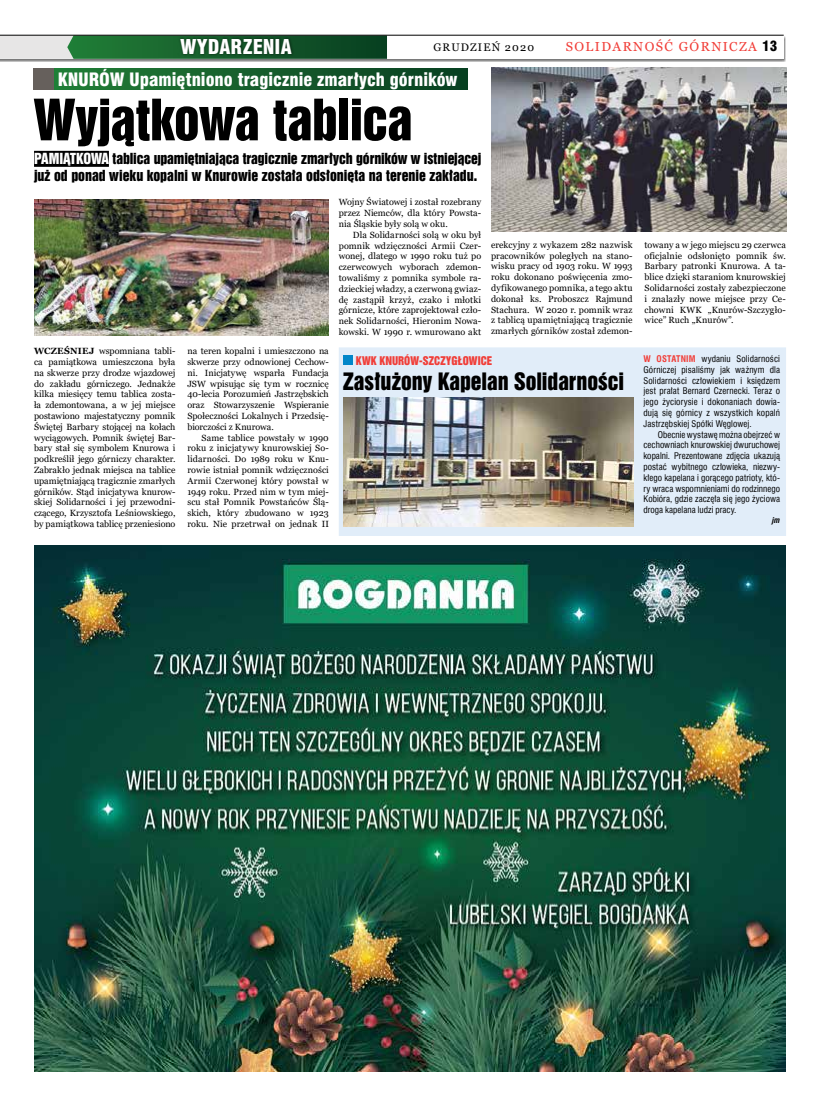
<style>
.page{position:relative;width:820px;height:1106px;background:#fff}
.page>*{position:absolute;margin:0;border:0;box-sizing:border-box;transform-origin:0 0}
.t1{font:52px "Swis 921 EU";letter-spacing:-.005em;color:#000}
.t2{font:22px "Swis 921 EU";color:#000}
.t3{font:20px "Swis 721 Blk Cn EU";letter-spacing:.01em;color:#fff}
.t4{font:18px "Swis 721 Blk Cn EU";color:#fff}
.t5{font:14px/17px "Swis 921 EU";letter-spacing:-.005em;color:#000}
.t6{font:13px "Georgia";letter-spacing:.11em;color:#f13d37}
.t7{font:11px "Swis 921 EU";letter-spacing:.015em;color:#f13d37}
.t8{font:11px "Georgia";letter-spacing:.1em;color:#000}
.t9{font:9px/10.8px "Georgia";letter-spacing:.005em;color:#000;text-align:justify}
.t10{font:9px/10.8px "Swis 721 Cn EU";letter-spacing:.005em;color:#000;text-align:justify}
.t11{font:italic 700 8px "Swis 721 Cn EU";color:#000}
.s1{font-family:"Swis 721 Blk Cn EU";font-size:14px;color:#000}
.s2{color:#fff}
.s3{font-weight:700}
.s4{font-weight:700;color:#f13d37}
</style>
<div class="page">
<div style="left:0;top:35px;width:785px;height:27px;background:#000;opacity:.55"></div>
<div style="left:0;top:35px;width:783px;height:24px;background:#fff"></div>
<svg style="left:0;top:36px;width:387px;height:23px;background:#4b815c"></svg>
<hr style="left:0;top:35px;width:783px;height:1px;background:#000">
<div style="left:177px;top:36px;width:117px;height:21px;background:#000;opacity:.55"></div>
<div style="left:339px;top:347px;width:446px;height:189px;background:#e1edf9"></div>
<div style="left:34px;top:68px;width:21px;height:21px;background:#66605c"></div>
<div style="left:54px;top:68px;width:413px;height:21px;background:linear-gradient(to right,#227d37,#093e21)"></div>
<div style="left:34px;top:151px;width:75px;height:16px;background:#000"></div>
<div style="left:343px;top:355px;width:10px;height:10px;background:#0086c9"></div>
<img style="left:34px;top:199px;width:295px;height:136px">
<img style="left:491px;top:68px;width:294px;height:164px">
<img style="left:343px;top:397px;width:290px;height:129px">
<img style="left:34px;top:545px;width:751px;height:526px">
<h3 class="t3" style="left:180px;top:34px;width:113px">WYDARZENIA</h3>
<p class="t8" style="left:433px;top:40px;width:102px">GRUDZIEŃ 2020</p>
<h3 class="t6" style="left:565px;top:38px;width:213px">SO<sup>4</sup>LIDARNOŚĆ GÓRNICZA <span class="s1">13</span></h3>
<h3 class="t4" style="left:58px;top:68px;width:401px">KNURÓW Upamiętniono tragicznie zmarłych górników</h3>
<h1 class="t1" style="left:34px;top:86px;width:380px">Wyjątkowa tablica</h1>
<h3 class="t5" style="left:34px;top:150px;width:448px"><span class="s2">PAMIĄTKOWA</span> tablica upamiętniająca tragicznie zmarłych górników w istniejącej już od ponad wieku kopalni w Knurowie została odsłonięta na terenie zakładu.</h3>
<p class="t9" style="left:34px;top:346px;width:143px"><span class="s3">WCZEŚNIEJ</span> wspomniana tabli&shy;ca pamiątkowa umieszczona była na skwerze przy drodze wjazdowej do zakładu górniczego. Jednakże kilka miesięcy temu tablica zosta&shy;ła zdemontowana, a w jej miejsce postawiono majestatyczny pomnik Świętej Barbary stojącej na kołach wyciągowych. Pomnik świętej Bar&shy;bary stał się symbolem Knurowa i podkreślił jego górniczy charakter.<br>Zabrakło jednak miejsca na tablice upamiętniającą tragicznie zmarłych górników. Stąd inicjatywa knurow&shy;skiej Solidarności i jej przewodni&shy;czącego, Krzysztofa Leśniowskiego, by pamiątkowa tablicę przeniesiono</p>
<p class="t9" style="left:187px;top:346px;width:143px">na teren kopalni i umieszczono na skwerze przy odnowionej Cechow&shy;ni. Inicjatywę wsparła Fundacja JSW wpisując się tym w rocznicę 40-lecia Porozumień Jastrzębskich oraz Stowarzyszenie Wspieranie Społeczności Lokalnych i Przedsię&shy;biorczości z Knurowa.</p>
<p class="t9" style="left:187px;top:432px;width:143px;text-indent:14px">Same tablice powstały w 1990 roku z inicjatywy knurowskiej So&shy;lidarności. Do 1989 roku w Knu&shy;rowie istniał pomnik wdzięczności Armii Czerwonej który powstał w 1949 roku. Przed nim w tym miej&shy;scu stał Pomnik Powstańców Ślą&shy;skich, który zbudowano w 1923 roku. Nie przetrwał on jednak II</p>
<p class="t9" style="left:338px;top:197px;width:144px">Wojny Światowej i został rozebrany przez Niemców, dla który Powsta&shy;nia Śląskie były solą w oku.</p>
<p class="t9" style="left:338px;top:229px;width:144px;text-indent:14px">Dla Solidarności solą w oku był pomnik wdzięczności Armii Czer&shy;wonej, dlatego w 1990 roku tuż po czerwcowych wyborach zdemon&shy;towaliśmy z pomnika symbole ra&shy;dzieckiej władzy, a czerwoną gwiaz&shy;dę zastąpił krzyż, czako i młotki górnicze, które zaprojektował czło&shy;nek Solidarności, Hieronim Nowa&shy;kowski. W 1990 r. wmurowano akt</p>
<p class="t9" style="left:491px;top:239px;width:143px">erekcyjny z wykazem 282 nazwisk pracowników poległych na stano&shy;wisku pracy od 1903 roku. W 1993 roku dokonano poświęcenia zmo&shy;dyfikowanego pomnika, a tego aktu dokonał ks. Proboszcz Rajmund Stachura. W 2020 r. pomnik wraz z tablicą upamiętniającą tragicznie zmarłych górników został zdemon-</p>
<p class="t9" style="left:644px;top:239px;width:143px">towany a w jego miejscu 29 czerwca oficjalnie odsłonięto pomnik św.<br>Barbary patronki Knurowa. A ta&shy;blice dzięki staraniom knurowskiej Solidarności zostały zabezpieczone i znalazły nowe miejsce przy Ce&shy;chowni KWK „Knurów-Szczygło&shy;wice” Ruch „Knurów”.</p>
<p class="t7" style="left:355px;top:353px;width:138px">KWK KNURÓW-SZCZYGŁOWICE</p>
<h2 class="t2" style="left:343px;top:366px;width:282px">Zasłużony Kapelan Solidarności</h2>
<p class="t10" style="left:643px;top:353px;width:138px"><span class="s4">W OSTATNIM</span> wydaniu Solidarności Górniczej pisaliśmy jak ważnym dla Solidarności człowiekiem i księdzem jest prałat Bernard Czernecki. Teraz o jego życiorysie i dokonaniach dowia&shy;dują się górnicy z wszystkich kopalń Jastrzębskiej Spółki Węglowej.</p>
<p class="t10" style="left:643px;top:429px;width:138px;text-indent:14px">Obecnie wystawę można obejrzeć w cechowniach knurowskiej dwuruchowej kopalni. Prezentowane zdjęcia ukazują postać wybitnego człowieka, niezwy&shy;kłego kapelana i gorącego patrioty, któ&shy;ry wraca wspomnieniami do rodzinnego Kobióra, gdzie zaczęła się jego życiowa droga kapelana ludzi pracy.</p>
<p class="t11" style="left:771px;top:515px;width:9px">jm</p>
</div>
